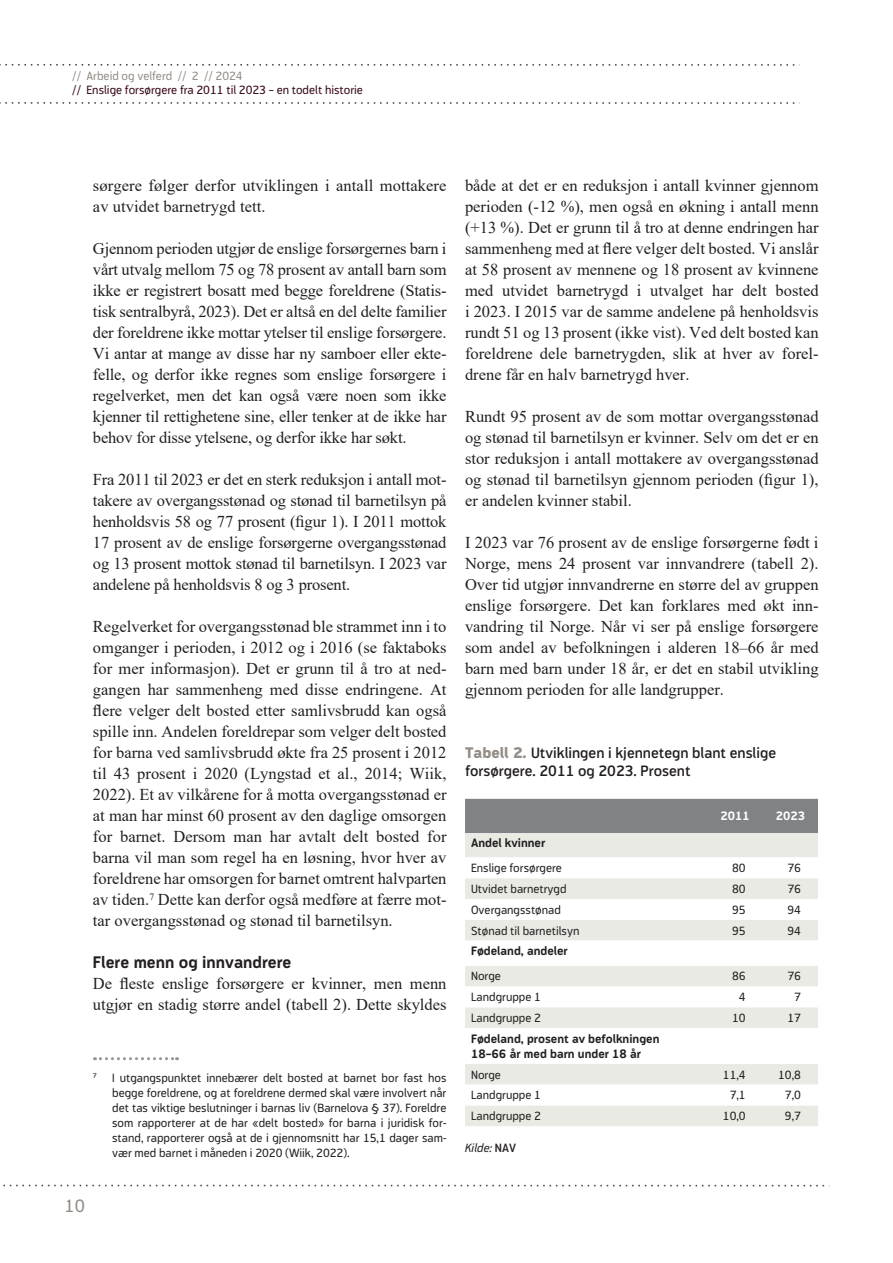
<style>
.page{position:relative;width:893px;height:1263px;background:#fff}
.page>*{position:absolute;margin:0;border:0;box-sizing:border-box;transform-origin:0 0}
.t1{font:18px "Modus";color:#948d87}
.t2{font:16.5px/21px "Times New Roman";color:#231f20;text-align:justify}
.t3{font:700 16.5px "Modus";color:#231f20}
.t4{font:600 15px/18px "Modus";color:#231f20}
.t5{font:12px/15px "Modus";color:#231f20;text-align:justify}
.t6{font:700 12px/15px "Modus";color:#231f20}
.t7{font:12px "Modus";color:#38071a}
.t8{font:12px "Modus";color:#948d87}
.t9{font:italic 12px "Modus";color:#231f20}
.t10{font:700 12px "Modus";color:#fff}
.t11{font:7.05px "Modus";color:#231f20}
.s1{font-weight:800;color:#948d87}
.s2{font-weight:600;font-style:normal}
</style>
<div class="page">
<svg style="left:0;top:64px;width:795px;height:2px"></svg>
<svg style="left:0;top:102px;width:795px;height:2px"></svg>
<svg style="left:3px;top:1185px;width:822px;height:1px"></svg>
<div style="left:465px;top:799px;width:353px;height:34px;background:#808285"></div>
<div style="left:465px;top:833px;width:353px;height:293px;background:#e9eae4"></div>
<svg style="left:465px;top:857px;width:353px;height:248px"></svg>
<svg style="left:94px;top:1057px;width:84px;height:3px"></svg>
<p class="t8" style="left:72px;top:69px;width:172px">// Arbeid og velferd // 2 // 2024</p>
<p class="t7" style="left:72px;top:83px;width:292px">// Enslige forsørgere fra 2011 til 2023 – en todelt historie</p>
<p class="t2" style="left:93px;top:175px;width:355px">sørgere følger derfor utviklingen i antall mottakere av utvidet barnetrygd tett.</p>
<p class="t2" style="left:93px;top:238px;width:355px">Gjennom perioden utgjør de enslige forsørgernes barn i vårt utvalg mellom 75 og 78 prosent av antall barn som ikke er registrert bosatt med begge foreldrene (Statis&shy;tisk sentralbyrå, 2023). Det er altså en del delte familier der foreldrene ikke mottar ytelser til enslige forsørgere.<br>Vi antar at mange av disse har ny samboer eller ekte&shy;felle, og derfor ikke regnes som enslige forsørgere i regelverket, men det kan også være noen som ikke kjenner til rettighetene sine, eller tenker at de ikke har behov for disse ytelsene, og derfor ikke har søkt.</p>
<p class="t2" style="left:93px;top:469px;width:355px">Fra 2011 til 2023 er det en sterk reduksjon i antall mot&shy;takere av overgangsstønad og stønad til barnetilsyn på henholdsvis 58 og 77 prosent (figur 1). I 2011 mottok 17 prosent av de enslige forsørgerne overgangsstønad og 13 prosent mottok stønad til barnetilsyn. I 2023 var andelene på henholdsvis 8 og 3 prosent.</p>
<p class="t2" style="left:93px;top:616px;width:355px">Regelverket for overgangsstønad ble strammet inn i to omganger i perioden, i 2012 og i 2016 (se faktaboks for mer informasjon). Det er grunn til å tro at ned&shy;gangen har sammenheng med disse endringene. At flere velger delt bosted etter samlivsbrudd kan også spille inn. Andelen foreldrepar som velger delt bosted for barna ved samlivsbrudd økte fra 25 prosent i 2012 til 43 prosent i 2020 (Lyngstad et al., 2014; Wiik, 2022). Et av vilkårene for å motta overgangsstønad er at man har minst 60 prosent av den daglige omsorgen for barnet. Dersom man har avtalt delt bosted for barna vil man som regel ha en løsning, hvor hver av foreldrene har omsorgen for barnet omtrent halvparten av tiden.<sup>7</sup> Dette kan derfor også medføre at færre mot&shy;tar overgangsstønad og stønad til barnetilsyn.</p>
<p class="t3" style="left:93px;top:953px;width:200px">Flere menn og innvandrere</p>
<p class="t2" style="left:93px;top:973px;width:355px">De fleste enslige forsørgere er kvinner, men menn utgjør en stadig større andel (tabell 2). Dette skyldes</p>
<p class="t11" style="left:93px;top:1072px;width:5px">7</p>
<p class="t5" style="left:112px;top:1070px;width:336px">I utgangspunktet innebærer delt bosted at barnet bor fast hos begge foreldrene, og at foreldrene dermed skal være involvert når det tas viktige beslutninger i barnas liv (Barnelova § 37). Foreldre som rapporterer at de har «delt bosted» for barna i juridisk for&shy;stand, rapporterer også at de i gjennomsnitt har 15,1 dager sam&shy;vær med barnet i måneden i 2020 (Wiik, 2022).</p>
<p class="t1" style="left:65px;top:1195px;width:22px">10</p>
<p class="t2" style="left:465px;top:175px;width:355px">både at det er en reduksjon i antall kvinner gjennom perioden (-12 %), men også en økning i antall menn (+13 %). Det er grunn til å tro at denne endringen har sammenheng med at flere velger delt bosted. Vi anslår at 58 prosent av mennene og 18 prosent av kvinnene med utvidet barnetrygd i utvalget har delt bosted i 2023. I 2015 var de samme andelene på henholdsvis rundt 51 og 13 prosent (ikke vist). Ved delt bosted kan foreldrene dele barnetrygden, slik at hver av forel&shy;drene får en halv barnetrygd hver.</p>
<p class="t2" style="left:465px;top:406px;width:355px">Rundt 95 prosent av de som mottar overgangsstønad og stønad til barnetilsyn er kvinner. Selv om det er en stor reduksjon i antall mottakere av overgangsstønad og stønad til barnetilsyn gjennom perioden (figur 1), er andelen kvinner stabil.</p>
<p class="t2" style="left:465px;top:532px;width:355px">I 2023 var 76 prosent av de enslige forsørgerne født i Norge, mens 24 prosent var innvandrere (tabell 2).<br>Over tid utgjør innvandrerne en større del av gruppen enslige forsørgere. Det kan forklares med økt inn&shy;vandring til Norge. Når vi ser på enslige forsørgere som andel av befolkningen i alderen 18–66 år med barn med barn under 18 år, er det en stabil utvikling gjennom perioden for alle landgrupper.</p>
<p class="t4" style="left:465px;top:744px;width:313px"><span class="s1">Tabell 2.</span> Utviklingen i kjennetegn blant enslige forsørgere. 2011 og 2023. Prosent</p>
<p class="t10" style="left:720px;top:809px;width:31px">2011</p>
<p class="t10" style="left:776px;top:809px;width:31px">2023</p>
<p class="t6" style="left:471px;top:835px;width:76px">Andel kvinner</p>
<p class="t5" style="left:471px;top:860px;width:92px">Enslige forsørgere</p>
<p class="t5" style="left:732px;top:860px;width:15px">80</p>
<p class="t5" style="left:787px;top:860px;width:15px">76</p>
<p class="t5" style="left:471px;top:881px;width:97px">Utvidet barnetrygd</p>
<p class="t5" style="left:732px;top:881px;width:15px">80</p>
<p class="t5" style="left:787px;top:881px;width:15px">76</p>
<p class="t5" style="left:471px;top:902px;width:91px">Overgangsstønad</p>
<p class="t5" style="left:732px;top:902px;width:15px">95</p>
<p class="t5" style="left:787px;top:902px;width:15px">94</p>
<p class="t5" style="left:471px;top:923px;width:110px">Stønad til barnetilsyn</p>
<p class="t5" style="left:732px;top:923px;width:15px">95</p>
<p class="t5" style="left:787px;top:923px;width:15px">94</p>
<p class="t6" style="left:471px;top:944px;width:98px">Fødeland, andeler</p>
<p class="t5" style="left:471px;top:969px;width:31px">Norge</p>
<p class="t5" style="left:732px;top:969px;width:15px">86</p>
<p class="t5" style="left:787px;top:969px;width:15px">76</p>
<p class="t5" style="left:471px;top:989px;width:71px">Landgruppe 1</p>
<p class="t5" style="left:739px;top:989px;width:8px">4</p>
<p class="t5" style="left:794px;top:989px;width:8px">7</p>
<p class="t5" style="left:471px;top:1010px;width:71px">Landgruppe 2</p>
<p class="t5" style="left:732px;top:1010px;width:15px">10</p>
<p class="t5" style="left:787px;top:1010px;width:15px">17</p>
<p class="t6" style="left:471px;top:1031px;width:190px">Fødeland, prosent av befolkningen<br>18–66 år med barn under 18 år</p>
<p class="t5" style="left:471px;top:1067px;width:31px">Norge</p>
<p class="t5" style="left:723px;top:1067px;width:24px">11,4</p>
<p class="t5" style="left:778px;top:1067px;width:24px">10,8</p>
<p class="t5" style="left:471px;top:1088px;width:71px">Landgruppe 1</p>
<p class="t5" style="left:730px;top:1088px;width:18px">7,1</p>
<p class="t5" style="left:785px;top:1088px;width:18px">7,0</p>
<p class="t5" style="left:471px;top:1108px;width:71px">Landgruppe 2</p>
<p class="t5" style="left:723px;top:1108px;width:24px">10,0</p>
<p class="t5" style="left:785px;top:1108px;width:18px">9,7</p>
<p class="t9" style="left:465px;top:1141px;width:52px">Kilde: <span class="s2">NAV</span></p>
</div>
